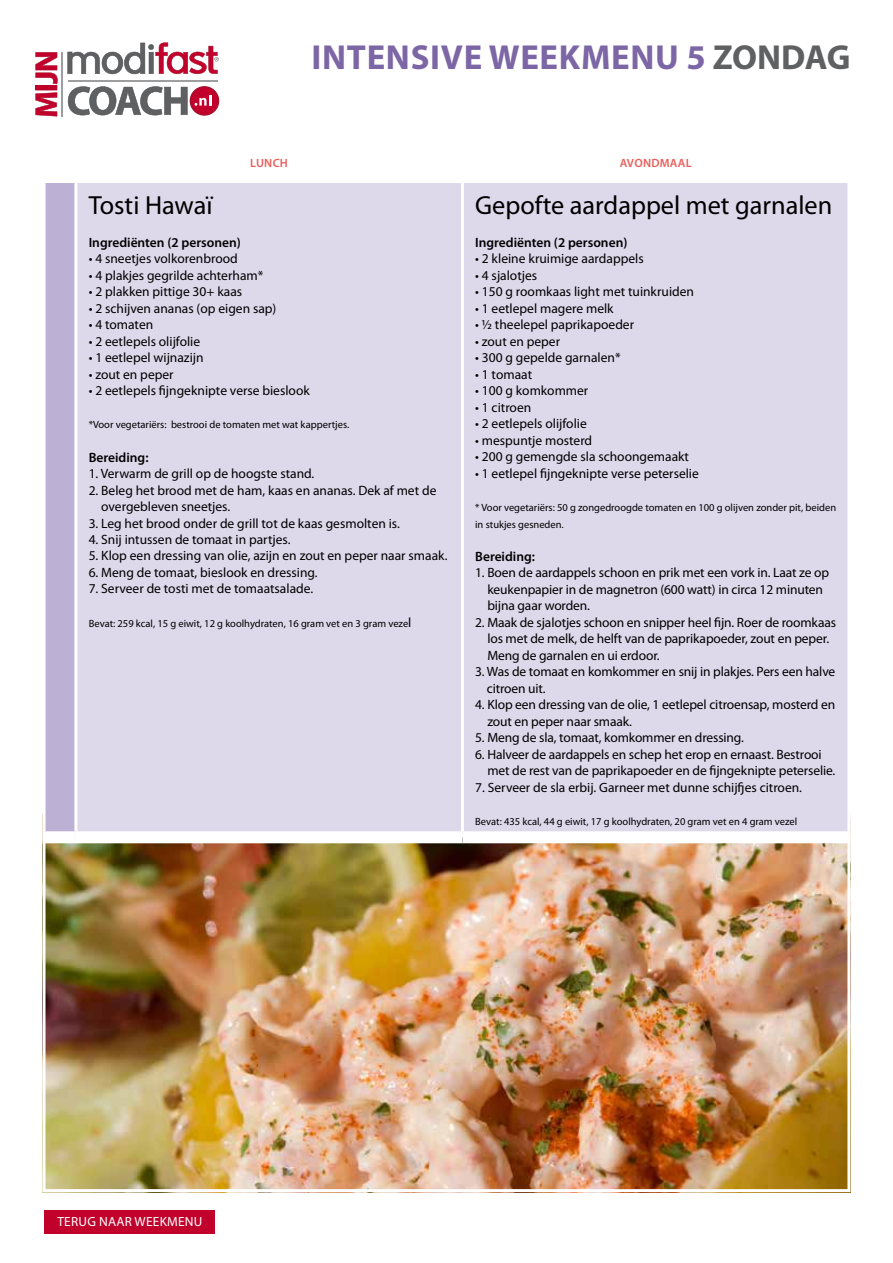
<style>
.page{position:relative;width:893px;height:1263px;background:#fff}
.page>*{position:absolute;margin:0;border:0;box-sizing:border-box;transform-origin:0 0}
.t1{font:700 34.8px "Myriad Pro";letter-spacing:.02em;color:#7c66a5}
.t2{font:700 34.8px "Myriad Pro";color:#5f6062}
.t3{font:26.25px "Myriad Pro";color:#000}
.t4{font:13.5px/16.5px "Myriad Pro";color:#000}
.t5{font:600 13.5px "Myriad Pro";color:#000}
.t6{font:13.35px "Myriad Pro";letter-spacing:.02em;color:#fff}
.t7{font:600 12px "Myriad Pro";letter-spacing:.02em;color:#e95f5c}
.t8{font:10.5px/16.5px "Myriad Pro";color:#000}
.s1{color:#5f6062}
.s2{font-size:13.5px}
</style>
<div class="page">
<img style="left:47px;top:843px;width:799px;height:345px">
<div style="left:44px;top:182px;width:32px;height:655px;background:#bcb1d4"></div>
<div style="left:77px;top:183px;width:770px;height:648px;background:#ddd8ea"></div>
<hr style="left:43px;top:180px;width:33px;height:3px;background:#fff">
<hr style="left:43px;top:183px;width:3px;height:648px;background:#fff">
<hr style="left:74px;top:183px;width:3px;height:648px;background:#fff">
<hr style="left:461px;top:183px;width:3px;height:648px;background:#fff">
<div style="left:43px;top:831px;width:33px;height:12px;background:#fff"></div>
<div style="left:45px;top:1210px;width:170px;height:24px;background:#c1002b"></div>
<svg style="left:35px;top:52px;width:23px;height:64px"></svg>
<svg style="left:67px;top:43px;width:152px;height:31px"></svg>
<svg style="left:68px;top:86px;width:151px;height:30px"></svg>
<hr style="left:68px;top:80px;width:150px;height:2px;background:#9c9e9f">
<hr style="left:62px;top:52px;width:1px;height:64px;background:#9c9e9f">
<h1 class="t1" style="left:312px;top:37px;width:446px">INTENSIVE WEEKMENU 5 <span class="s1">ZOND</span></h1>
<h1 class="t2" style="left:805px;top:37px;width:47px">AG</h1>
<p class="t7" style="left:250px;top:156px;width:39px">LUNCH</p>
<p class="t7" style="left:620px;top:156px;width:73px">AVONDMAAL</p>
<h2 class="t3" style="left:89px;top:191px;width:125px">Tosti Hawaï</h2>
<p class="t5" style="left:89px;top:235px;width:154px">Ingrediënten (2 personen)</p>
<p class="t4" style="left:89px;top:251px;width:151px">• 4 sneetjes volkorenbrood</p>
<p class="t4" style="left:89px;top:267px;width:176px">• 4 plakjes gegrilde achterham*</p>
<p class="t4" style="left:89px;top:284px;width:155px">• 2 plakken pittige 30+ kaas</p>
<p class="t4" style="left:89px;top:300px;width:189px">• 2 schijven ananas (op eigen sap)</p>
<p class="t4" style="left:89px;top:317px;width:66px">• 4 tomaten</p>
<p class="t4" style="left:89px;top:333px;width:113px">• 2 eetlepels olijfolie</p>
<p class="t4" style="left:89px;top:350px;width:116px">• 1 eetlepel wijnazijn</p>
<p class="t4" style="left:89px;top:366px;width:86px">• zout en peper</p>
<p class="t4" style="left:89px;top:383px;width:223px">• 2 eetlepels fijngeknipte verse bieslook</p>
<p class="t8" style="left:89px;top:417px;width:262px">*Voor vegetariërs: bestrooi de tomaten met wat kappertjes.</p>
<p class="t5" style="left:89px;top:449px;width:61px">Bereiding:</p>
<p class="t4" style="left:89px;top:465px;width:227px">1. Verwarm de grill op de hoogste stand.</p>
<p class="t4" style="left:101px;top:482px;width:337px;text-indent:-13px">2. Beleg het brood met de ham, kaas en ananas. Dek af met de overgebleven sneetjes.</p>
<p class="t4" style="left:89px;top:515px;width:313px">3. Leg het brood onder de grill tot de kaas gesmolten is.</p>
<p class="t4" style="left:89px;top:531px;width:203px">4. Snij intussen de tomaat in partjes.</p>
<p class="t4" style="left:89px;top:548px;width:360px">5. Klop een dressing van olie, azijn en zout en peper naar smaak.</p>
<p class="t4" style="left:89px;top:564px;width:230px">6. Meng de tomaat, bieslook en dressing.</p>
<p class="t4" style="left:89px;top:581px;width:226px">7. Serveer de tosti met de tomaatsalade.</p>
<p class="t8" style="left:89px;top:615px;width:324px">Bevat: 259 kcal, 15 g eiwit, 12 g koolhydraten, 16 gram vet en 3 gram veze<span class="s2">l</span></p>
<h2 class="t3" style="left:475px;top:191px;width:359px">Gepofte aardappel met garnalen</h2>
<p class="t5" style="left:475px;top:235px;width:154px">Ingrediënten (2 personen)</p>
<p class="t4" style="left:475px;top:251px;width:170px">• 2 kleine kruimige aardappels</p>
<p class="t4" style="left:475px;top:267px;width:64px">• 4 sjalotjes</p>
<p class="t4" style="left:475px;top:284px;width:220px">• 150 g roomkaas light met tuinkruiden</p>
<p class="t4" style="left:475px;top:300px;width:140px">• 1 eetlepel magere melk</p>
<p class="t4" style="left:475px;top:317px;width:160px">• ½ theelepel paprikapoeder</p>
<p class="t4" style="left:475px;top:333px;width:86px">• zout en peper</p>
<p class="t4" style="left:475px;top:350px;width:147px">• 300 g gepelde garnalen*</p>
<p class="t4" style="left:475px;top:366px;width:58px">• 1 tomaat</p>
<p class="t4" style="left:475px;top:383px;width:115px">• 100 g komkommer</p>
<p class="t4" style="left:475px;top:399px;width:58px">• 1 citroen</p>
<p class="t4" style="left:475px;top:416px;width:113px">• 2 eetlepels olijfolie</p>
<p class="t4" style="left:475px;top:432px;width:119px">• mespuntje mosterd</p>
<p class="t4" style="left:475px;top:449px;width:215px">• 200 g gemengde sla schoongemaakt</p>
<p class="t4" style="left:475px;top:465px;width:225px">• 1 eetlepel fijngeknipte verse peterselie</p>
<p class="t8" style="left:475px;top:499px;width:362px">* Voor vegetariërs: 50 g zongedroogde tomaten en 100 g olijven zonder pit, beiden in stukjes gesneden.</p>
<p class="t5" style="left:475px;top:548px;width:61px">Bereiding:</p>
<p class="t4" style="left:487px;top:564px;width:343px;text-indent:-12px">1. Boen de aardappels schoon en prik met een vork in. Laat ze op keukenpapier in de magnetron (600 watt) in circa 12 minuten bijna gaar worden.</p>
<p class="t4" style="left:487px;top:614px;width:350px;text-indent:-12px">2. Maak de sjalotjes schoon en snipper heel fijn. Roer de roomkaas los met de melk, de helft van de paprikapoeder, zout en peper.<br>Meng de garnalen en ui erdoor.</p>
<p class="t4" style="left:487px;top:663px;width:350px;text-indent:-12px">3. Was de tomaat en komkommer en snij in plakjes. Pers een halve citroen uit.</p>
<p class="t4" style="left:487px;top:696px;width:349px;text-indent:-12px">4. Klop een dressing van de olie, 1 eetlepel citroensap, mosterd en zout en peper naar smaak.</p>
<p class="t4" style="left:475px;top:729px;width:270px">5. Meng de sla, tomaat, komkommer en dressing.</p>
<p class="t4" style="left:487px;top:746px;width:349px;text-indent:-12px">6. Halveer de aardappels en schep het erop en ernaast. Bestrooi met de rest van de paprikapoeder en de fijngeknipte peterselie.</p>
<p class="t4" style="left:475px;top:779px;width:328px">7. Serveer de sla erbij. Garneer met dunne schijfjes citroen.</p>
<p class="t8" style="left:475px;top:813px;width:324px">Bevat: 435 kcal, 44 g eiwit, 17 g koolhydraten, 20 gram vet en 4 gram vezel</p>
<p class="t6" style="left:57px;top:1215px;width:98px">Terug naar Weekmen</p>
<p class="t6" style="left:194px;top:1215px;width:10px">u</p>
</div>
